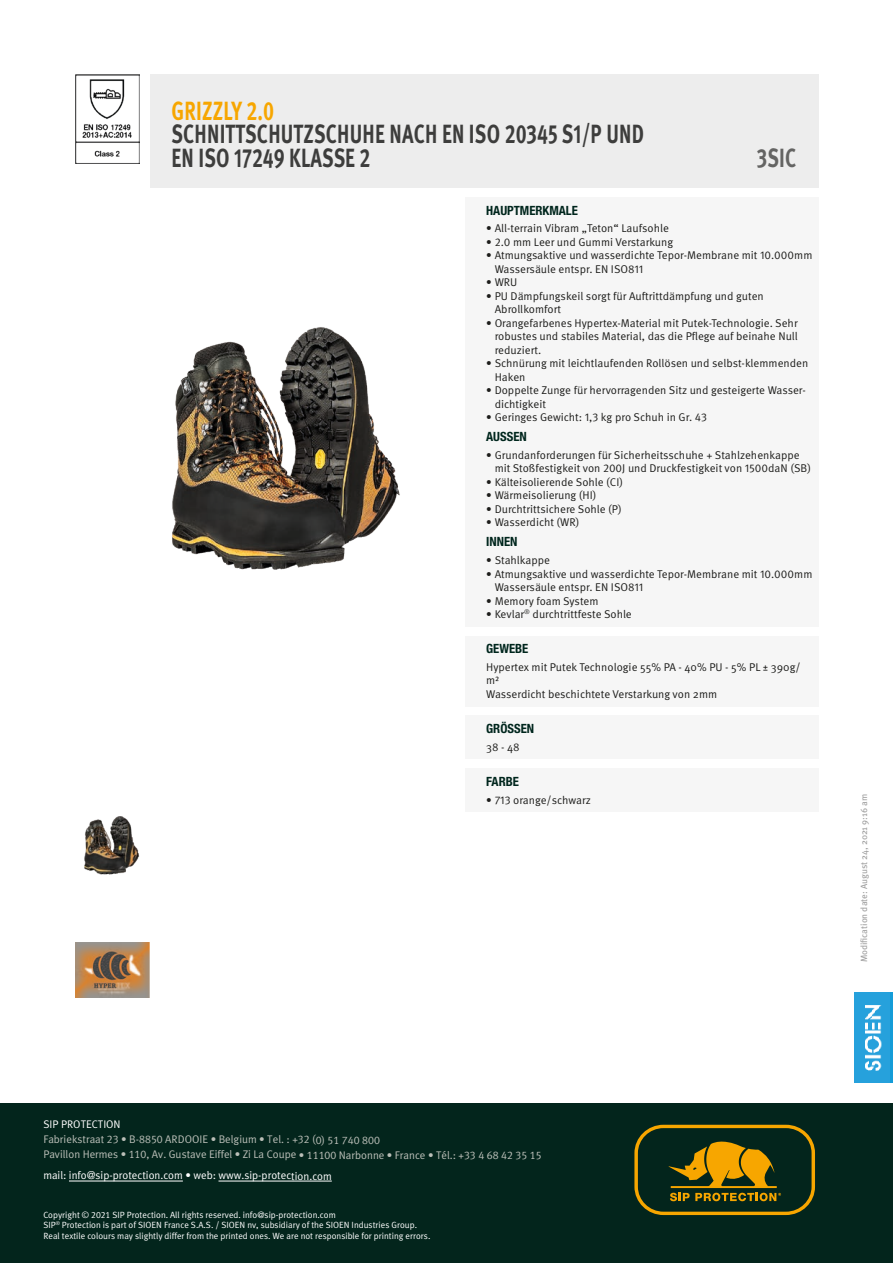
<style>
.page{position:relative;width:893px;height:1263px;background:#fff}
.page>*{position:absolute;margin:0;border:0;box-sizing:border-box;transform-origin:0 0}
.t1{font:700 26.25px/23.4px "Meta Pro";letter-spacing:.01em;color:#3d3d3c;scale:.74 1}
.t2{font:700 26.25px "Meta Pro";letter-spacing:.01em;color:#f7a600;scale:.74 1}
.t3{font:700 26.25px "Meta Pro";color:#646463;scale:.74 1}
.t4{font:700 condensed 12.75px "Helvetica Neue LT Std";color:#00261d}
.t5{font:11.25px/13.5px "Meta Pro";color:#1d1d1b}
.t6{font:11.1px/15px "Meta K Normal";color:#bbbfb8}
.t7{font:11.1px "Meta K Normal";color:#fff}
.t8{font:9px/10.5px "Meta K Normal";color:#fff}
.t9{font:9px "Meta Pro";color:#9d9d9d}
.s1{font-family:"Meta K Normal"}
</style>
<div class="page">
<div style="left:0;top:1103px;width:893px;height:160px;background:#03251c"></div>
<svg style="left:634px;top:1125px;width:181px;height:90px"></svg>
<hr style="left:69px;top:1181px;width:114px;height:1px;background:#fff">
<hr style="left:218px;top:1181px;width:114px;height:1px;background:#fff">
<div style="left:854px;top:992px;width:39px;height:90px;background:#149cd8"></div>
<img style="left:854px;top:992px;width:36px;height:90px">
<div style="left:150px;top:74px;width:669px;height:114px;background:#ededed"></div>
<div style="left:465px;top:197px;width:354px;height:429px;background:#f6f6f6"></div>
<div style="left:465px;top:636px;width:354px;height:70px;background:#f6f6f6"></div>
<div style="left:465px;top:715px;width:354px;height:44px;background:#f6f6f6"></div>
<div style="left:465px;top:768px;width:354px;height:44px;background:#f6f6f6"></div>
<svg style="left:75px;top:942px;width:75px;height:56px"></svg>
<img style="left:84px;top:816px;width:56px;height:59px">
<img style="left:75px;top:74px;width:65px;height:90px">
<img style="left:172px;top:327px;width:228px;height:243px">
<h1 class="t2" style="left:171px;top:94px;width:140px">GRIZZLY 2.0</h1>
<h1 class="t1" style="left:171px;top:123px;width:640px">SCHNITTSCHUTZSCHUHE NACH EN ISO 20345 S1/P UND<br>EN ISO 17249 KLASSE 2</h1>
<h1 class="t3" style="left:757px;top:141px;width:55px">3SIC</h1>
<p class="t4" style="left:486px;top:202px;width:93px">HAUPTMERKMALE</p>
<p class="t5" style="left:486px;top:222px;width:184px"><span class="s1">•</span> All-terrain Vibram „Teton“ Laufsohle</p>
<p class="t5" style="left:486px;top:235px;width:188px"><span class="s1">•</span> 2.0 mm Leer und Gummi Verstarkung</p>
<p class="t5" style="left:495px;top:249px;width:319px;text-indent:-9px"><span class="s1">•</span> Atmungsaktive und wasserdichte Tepor-Membrane mit 10.000mm<br>Wassersäule entspr. EN ISO811</p>
<p class="t5" style="left:486px;top:276px;width:33px"><span class="s1">•</span> WRU</p>
<p class="t5" style="left:495px;top:289px;width:271px;text-indent:-9px"><span class="s1">•</span> PU Dämpfungskeil sorgt für Auftrittdämpfung und guten<br>Abrollkomfort</p>
<p class="t5" style="left:495px;top:316px;width:305px;text-align:justify;text-indent:-9px"><span class="s1">•</span> Orangefarbenes Hypertex-Material mit Putek-Technologie. Sehr robustes und stabiles Material, das die Pflege auf beinahe Null reduziert.</p>
<p class="t5" style="left:495px;top:357px;width:315px;text-indent:-9px"><span class="s1">•</span> Schnürung mit leichtlaufenden Rollösen und selbst-klemmenden<br>Haken</p>
<p class="t5" style="left:495px;top:384px;width:313px;text-indent:-9px"><span class="s1">•</span> Doppelte Zunge für hervorragenden Sitz und gesteigerte Wasser&shy;dichtigkeit</p>
<p class="t5" style="left:486px;top:411px;width:222px"><span class="s1">•</span> Geringes Gewicht: 1,3 kg pro Schuh in Gr. 43</p>
<p class="t4" style="left:486px;top:429px;width:42px">AUSSEN</p>
<p class="t5" style="left:495px;top:449px;width:318px;text-indent:-9px"><span class="s1">•</span> Grundanforderungen für Sicherheitsschuhe + Stahlzehenkappe mit Stoßfestigkeit von 200J und Druckfestigkeit von 1500daN (SB)</p>
<p class="t5" style="left:486px;top:476px;width:138px"><span class="s1">•</span> Kälteisolierende Sohle (CI)</p>
<p class="t5" style="left:486px;top:489px;width:112px"><span class="s1">•</span> Wärmeisolierung (HI)</p>
<p class="t5" style="left:486px;top:503px;width:137px"><span class="s1">•</span> Durchtrittsichere Sohle (P)</p>
<p class="t5" style="left:486px;top:516px;width:95px"><span class="s1">•</span> Wasserdicht (WR)</p>
<p class="t4" style="left:486px;top:534px;width:33px">INNEN</p>
<p class="t5" style="left:486px;top:554px;width:65px"><span class="s1">•</span> Stahlkappe</p>
<p class="t5" style="left:495px;top:567px;width:319px;text-indent:-9px"><span class="s1">•</span> Atmungsaktive und wasserdichte Tepor-Membrane mit 10.000mm<br>Wassersäule entspr. EN ISO811</p>
<p class="t5" style="left:486px;top:594px;width:114px"><span class="s1">•</span> Memory foam System</p>
<p class="t5" style="left:486px;top:608px;width:147px"><span class="s1">•</span> Kevlar<sup>®</sup> durchtrittfeste Sohle</p>
<p class="t4" style="left:486px;top:641px;width:44px">GEWEBE</p>
<p class="t5" style="left:486px;top:661px;width:316px">Hypertex mit Putek Technologie 55% PA - 40% PU - 5% PL ± 390g/ m²<br>Wasserdicht beschichtete Verstarkung von 2mm</p>
<p class="t4" style="left:486px;top:721px;width:49px">GRÖSSEN</p>
<p class="t5" style="left:486px;top:740px;width:35px">38 - 48</p>
<p class="t4" style="left:486px;top:774px;width:34px">FARBE</p>
<p class="t5" style="left:486px;top:793px;width:106px"><span class="s1">•</span> 713 orange/schwarz</p>
<p class="t9" style="left:858px;top:962px;width:170px;rotate:-90deg">Modification date: August 24, 2021 9:16 am</p>
<p class="t7" style="left:43px;top:1118px;width:79px">SIP PROTECTION</p>
<p class="t6" style="left:43px;top:1132px;width:500px">Fabriekstraat 23 • B-8850 ARDOOIE • Belgium • Tel. : +32 (0) 51 740 800<br>Pavillon Hermes • 110, Av. Gustave Eiffel • Zi La Coupe • 11100 Narbonne • France • Tél.: +33 4 68 42 35 15</p>
<p class="t7" style="left:43px;top:1169px;width:290px">mail: info@sip-protection.com • web: www.sip-protection.com</p>
<p class="t8" style="left:43px;top:1209px;width:389px">Copyright © 2021 SIP Protection. All rights reserved. info@sip-protection.com<br>SIP<sup>®</sup> Protection is part of SIOEN France S.A.S. / SIOEN nv, subsidiary of the SIOEN Industries Group.<br>Real textile colours may slightly differ from the printed ones. We are not responsible for printing errors.</p>
</div>
